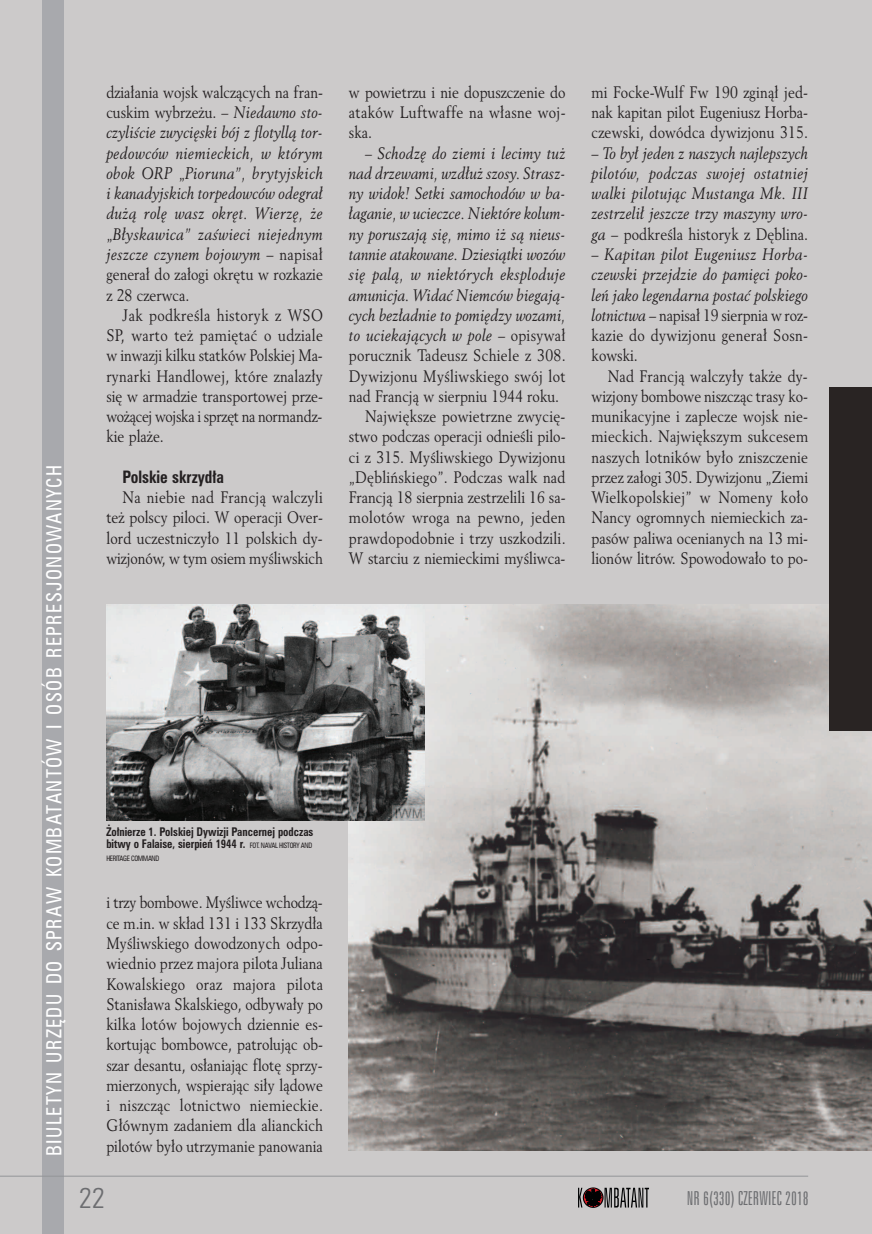
<style>
.page{position:relative;width:872px;height:1234px;background:#fff}
.page>*{position:absolute;margin:0;border:0;box-sizing:border-box;transform-origin:0 0}
.t1{font:28.5px "Zurich Lt Cn EU Normal";color:#6c6d70}
.t2{font:21px "Zurich Cn EU Normal";letter-spacing:.07em;color:#fff;scale:.92 1}
.t3{font:19.2px "Zurich Lt X Cn EU Normal";color:#6c6d70}
.t4{font:17.25px "Zurich Cn EU Bold";color:#231f20;scale:.9 1}
.t5{font:16.5px/20.2px "Revival 565 EU Normal";color:#231f20;text-align:justify;scale:.87 1}
.t6{font:16.5px/20.2px "Revival 565 EU Italic";letter-spacing:.005em;color:#231f20;text-align:justify;scale:.87 1}
.t7{font:16.5px "Revival 565 EU Normal";letter-spacing:.02em;color:#231f20;scale:.87 1}
.t8{font:12px/12.3px "Zurich Cn EU Bold";color:#231f20;scale:.9 1}
.t9{font:7.5px "Zurich Cn EU Normal";letter-spacing:-.05em;color:#231f20;scale:.9 1}
.s1{font-family:"Revival 565 EU Italic"}
.s2{font-family:"Revival 565 EU Normal"}
.s3{font-family:"Zurich Cn EU Normal";font-size:7.5px}
</style>
<div class="page">
<div style="left:0;top:0;width:872px;height:1233px;background:#cccaca"></div>
<svg style="left:578px;top:1187px;width:71px;height:20px"></svg>
<div style="left:43px;top:0;width:21px;height:1233px;background:#a8a9ad"></div>
<hr style="left:0;top:1175px;width:808px;height:1px;background:#939598">
<img style="left:348px;top:604px;width:524px;height:545px">
<div style="left:829px;top:386px;width:43px;height:344px;background:#292423"></div>
<img style="left:106px;top:604px;width:319px;height:216px">
<p class="t2" style="left:41px;top:1155px;width:752px;rotate:-90deg">BIULETYN URZĘDU DO SPRAW KOMBATANTÓW I OSÓB REPRESJONOWANYCH</p>
<p class="t5" style="left:106px;top:83px;width:250px">działania wojsk walczących na fran&shy;cuskim wybrzeżu. <span class="s1">– Niedawno sto-</span></p>
<p class="t6" style="left:106px;top:123px;width:250px">czyliście zwycięski bój z flotyllą tor&shy;pedowców niemieckich, w którym obok ORP <span class="s2">„</span>Pioruna”, brytyjskich i kanadyjskich torpedowców odegrał dużą rolę wasz okręt. Wierzę, że <span class="s2">„</span>Błyskawica” zaświeci niejednym jeszcze czynem bojowym <span class="s2">– napisał</span></p>
<p class="t5" style="left:106px;top:265px;width:250px">generał do załogi okrętu w rozkazie z 28 czerwca.</p>
<p class="t5" style="left:106px;top:305px;width:250px;text-indent:16px">Jak podkreśla historyk z WSO SP, warto też pamiętać o udziale w inwazji kilku statków Polskiej Ma&shy;rynarki Handlowej, które znalazły się w armadzie transportowej prze&shy;wożącej wojska i sprzęt na normandz&shy;kie plaże.</p>
<p class="t4" style="left:122px;top:466px;width:114px">Polskie skrzydła</p>
<p class="t5" style="left:106px;top:488px;width:250px;text-indent:16px">Na niebie nad Francją walczyli też polscy piloci. W operacji Over&shy;lord uczestniczyło 11 polskich dy&shy;wizjonów, w tym osiem myśliwskich</p>
<p class="t8" style="left:106px;top:825px;width:232px">Żołnierze 1. Polskiej Dywizji Pancernej podczas bitwy o Falaise, sierpień 1944 r. <span class="s3">FOT. NAVAL HISTORY AND</span></p>
<p class="t9" style="left:106px;top:853px;width:60px">HERITAGE COMMAND</p>
<p class="t5" style="left:106px;top:893px;width:251px">i trzy bombowe. Myśliwce wchodzą&shy;ce m.in. w skład 131 i 133 Skrzydła Myśliwskiego dowodzonych odpo&shy;wiednio przez majora pilota Juliana Kowalskiego oraz majora pilota Stanisława Skalskiego, odbywały po kilka lotów bojowych dziennie es&shy;kortując bombowce, patrolując ob&shy;szar desantu, osłaniając flotę sprzy&shy;mierzonych, wspierając siły lądowe i niszcząc lotnictwo niemieckie.<br>Głównym zadaniem dla alianckich pilotów było utrzymanie panowania</p>
<h1 class="t1" style="left:79px;top:1179px;width:28px">22</h1>
<p class="t5" style="left:349px;top:83px;width:250px">w powietrzu i nie dopuszczenie do ataków Luftwaffe na własne woj&shy;ska.</p>
<p class="t6" style="left:349px;top:143px;width:250px;text-indent:16px">– Schodzę do ziemi i lecimy tuż nad drzewami, wzdłuż szosy. Strasz&shy;ny widok! Setki samochodów w ba&shy;łaganie, w ucieczce. Niektóre kolum&shy;ny poruszają się, mimo iż są nieus&shy;tannie atakowane. Dziesiątki wozów się palą, w niektórych eksploduje amunicja. Widać Niemców biegają&shy;cych bezładnie to pomiędzy wozami, to uciekających w pole <span class="s2">– opisywał</span></p>
<p class="t7" style="left:349px;top:345px;width:250px">porucznik Tadeusz Schiele z 308.</p>
<p class="t7" style="left:349px;top:365px;width:250px">Dywizjonu Myśliwskiego swój lot</p>
<p class="t5" style="left:349px;top:386px;width:243px">nad Francją w sierpniu 1944 roku.</p>
<p class="t5" style="left:365px;top:407px;width:232px">Największe powietrzne zwycię-</p>
<p class="t5" style="left:349px;top:427px;width:250px">stwo podczas operacji odnieśli pilo-</p>
<p class="t5" style="left:349px;top:447px;width:250px">ci z 315. Myśliwskiego Dywizjonu</p>
<p class="t7" style="left:349px;top:467px;width:250px">„Dęblińskiego”. Podczas walk nad</p>
<p class="t5" style="left:349px;top:488px;width:250px">Francją 18 sierpnia zestrzelili 16 sa-</p>
<p class="t7" style="left:349px;top:507px;width:250px">molotów wroga na pewno, jeden</p>
<p class="t5" style="left:349px;top:528px;width:250px">prawdopodobnie i trzy uszkodzili.</p>
<p class="t5" style="left:349px;top:548px;width:250px">W starciu z niemieckimi myśliwca-</p>
<p class="t5" style="left:591px;top:83px;width:250px">mi Focke-Wulf Fw 190 zginął jed&shy;nak kapitan pilot Eugeniusz Horba&shy;czewski, dowódca dywizjonu 315.</p>
<p class="t6" style="left:591px;top:143px;width:250px"><span class="s2">–</span> To był jeden z naszych najlepszych pilotów, podczas swojej ostatniej walki pilotując Mustanga Mk. III zestrzelił jeszcze trzy maszyny wro-</p>
<p class="t5" style="left:591px;top:224px;width:250px"><span class="s1">ga</span> – podkreśla historyk z Dęblina.</p>
<p class="t6" style="left:591px;top:245px;width:250px"><span class="s2">–</span> Kapitan pilot Eugeniusz Horba&shy;czewski przejdzie do pamięci poko&shy;leń jako legendarna postać polskiego</p>
<p class="t5" style="left:591px;top:305px;width:250px"><span class="s1">lotnictwa</span> – napisał 19 sierpnia w roz&shy;kazie do dywizjonu generał Sosn&shy;kowski.</p>
<p class="t5" style="left:591px;top:366px;width:251px;text-indent:16px">Nad Francją walczyły także dy&shy;wizjony bombowe niszcząc trasy ko&shy;munikacyjne i zaplecze wojsk nie&shy;mieckich. Największym sukcesem naszych lotników było zniszczenie przez załogi 305. Dywizjonu „Ziemi Wielkopolskiej” w Nomeny koło Nancy ogromnych niemieckich za&shy;pasów paliwa ocenianych na 13 mi&shy;lionów litrów. Spowodowało to po-</p>
<p class="t3" style="left:687px;top:1186px;width:123px">NR 6(330) CZERWIEC 2018</p>
</div>
